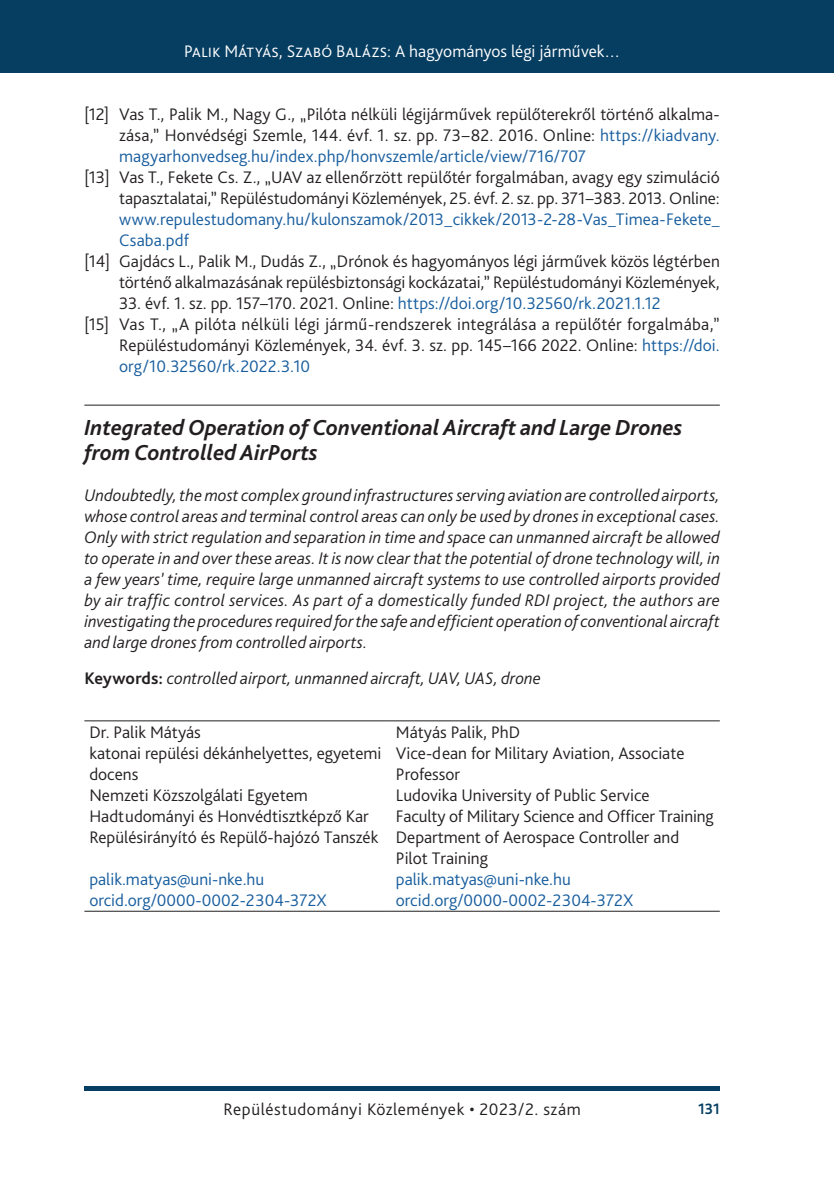
<style>
.page{position:relative;width:834px;height:1181px;background:#fff}
.page>*{position:absolute;margin:0;border:0;box-sizing:border-box;transform-origin:0 0}
._3_3_Abctract_angol_head{font:italic 700 22.75px/24.5px "Bliss Pro";color:#231f20}
.RTK_szerzok_tablazatos{font:300 17.5px/21px "Bliss Pro";color:#231f20;text-align:justify}
._3_4_Abstract_angol{font:italic 300 17.5px/21px "Bliss Pro";letter-spacing:.005em;color:#231f20;text-align:justify}
.RTK_szerzok_tablazatos-2{font:300 17.5px "Bliss Pro";color:#175d9e}
.t1{font:300 17.5px "Bliss Pro";letter-spacing:.015em;color:#fff}
.RTK_szerzok_tablazatos-3{font:300 17.5px "Bliss Pro";letter-spacing:.03em;color:#231f20}
.t2{font:700 15.75px "Bliss Pro";color:#063e62;scale:.95 1}
.s1{color:#175d9e}
.s2{color:#231f20}
.s3{font-weight:700;font-style:normal}
</style>
<div class="page">
<div style="left:0;top:0;width:833px;height:73px;background:#063e62"></div>
<div style="left:84px;top:1086px;width:635px;height:5px;background:#063e62"></div>
<hr style="left:84px;top:405px;width:635px;height:1px;background:#231f20">
<hr style="left:84px;top:720px;width:307px;height:1px;background:#231f20">
<hr style="left:391px;top:720px;width:328px;height:1px;background:#231f20">
<hr style="left:84px;top:911px;width:307px;height:1px;background:#231f20">
<hr style="left:391px;top:911px;width:328px;height:1px;background:#231f20">
<p class="t1" style="left:184px;top:41px;width:437px">Palik Mátyás, Szabó Balázs: A hagyományos légi járművek…</p>
<p class="RTK_szerzok_tablazatos" style="left:119px;top:103px;width:602px;text-indent:-35px">[12] Vas T., Palik M., Nagy G., „Pilóta nélküli légijárművek repülőterekről történő alkalma&shy;zása,” Honvédségi Szemle, 144. évf. 1. sz. pp. 73–82. 2016. Online: <span class="s1">https://kiadvany. magyarhonvedseg.hu/index.php/honvszemle/article/view/716/707</span></p>
<p class="RTK_szerzok_tablazatos" style="left:119px;top:166px;width:602px;text-indent:-35px">[13] Vas T., Fekete Cs. Z., „UAV az ellenőrzött repülőtér forgalmában, avagy egy szimuláció tapasztalatai,” Repüléstudományi Közlemények, 25. évf. 2. sz. pp. 371–383. 2013. Online: <span class="s1">www.repulestudomany.hu/kulonszamok/2013_cikkek/2013-2-28-Vas_Timea-Fekete_ Csaba.pdf</span></p>
<p class="RTK_szerzok_tablazatos" style="left:84px;top:250px;width:637px;text-align:right">[14] Gajdács L., Palik M., Dudás Z., „Drónok és hagyományos légi járművek közös légtérben történő alkalmazásának repülésbiztonsági kockázatai,” Repüléstudományi Közlemények,</p>
<p class="RTK_szerzok_tablazatos-2" style="left:119px;top:293px;width:542px"><span class="s2">33. évf. 1. sz. pp. 157–170. 2021. Online:</span> https://doi.org/10.32560/rk.2021.1.12</p>
<p class="RTK_szerzok_tablazatos" style="left:119px;top:313px;width:602px;text-indent:-35px">[15] Vas T., „A pilóta nélküli légi jármű-rendszerek integrálása a repülőtér forgalmába,” Repüléstudományi Közlemények, 34. évf. 3. sz. pp. 145–166 -2022. Online: <span class="s1">https://doi. org/10.32560/rk.2022.3.10</span></p>
<p class="_3_3_Abctract_angol_head" style="left:84px;top:415px;width:599px">Integrated Operation of Conventional Aircraft and Large Drones from Controlled AirPorts</p>
<p class="_3_4_Abstract_angol" style="left:84px;top:484px;width:637px">Undoubtedly, the most complex ground infrastructures serving aviation are controlled airports, whose control areas and terminal control areas can only be used by drones in exceptional cases.<br>Only with strict regulation and separation in time and space can unmanned aircraft be allowed to operate in and over these areas. It is now clear that the potential of drone technology will, in a few years’ time, require large unmanned aircraft systems to use controlled airports provided by air traffic control services. As part of a domestically funded RDI project, the authors are investigating the procedures required for the safe and efficient operation of conventional aircraft and large drones from controlled airports.</p>
<p class="_3_4_Abstract_angol" style="left:84px;top:667px;width:458px"><span class="s3">Keywords:</span> controlled airport, unmanned aircraft, UAV, UAS, drone</p>
<p class="RTK_szerzok_tablazatos" style="left:89px;top:721px;width:113px">Dr. Palik Mátyás</p>
<p class="RTK_szerzok_tablazatos" style="left:89px;top:742px;width:293px">katonai repülési dékánhelyettes, egyetemi docens</p>
<p class="RTK_szerzok_tablazatos" style="left:89px;top:784px;width:220px">Nemzeti Közszolgálati Egyetem</p>
<p class="RTK_szerzok_tablazatos" style="left:89px;top:805px;width:281px">Hadtudományi és Honvédtisztképző Kar</p>
<p class="RTK_szerzok_tablazatos" style="left:89px;top:826px;width:290px">Repülésirányító és Repülő-hajózó Tanszék</p>
<p class="RTK_szerzok_tablazatos-2" style="left:89px;top:868px;width:176px">palik.matyas@uni-nke.hu</p>
<p class="RTK_szerzok_tablazatos-2" style="left:89px;top:889px;width:239px">orcid.org/0000-0002-2304-372X</p>
<p class="RTK_szerzok_tablazatos" style="left:396px;top:721px;width:126px">Mátyás Palik, PhD</p>
<p class="RTK_szerzok_tablazatos" style="left:396px;top:742px;width:290px">Vice-dean for Military Aviation, Associate<br>Professor</p>
<p class="RTK_szerzok_tablazatos" style="left:396px;top:784px;width:255px">Ludovika University of Public Service</p>
<p class="RTK_szerzok_tablazatos" style="left:396px;top:805px;width:319px">Faculty of Military Science and Officer Training</p>
<p class="RTK_szerzok_tablazatos" style="left:396px;top:826px;width:285px">Department of Aerospace Controller and<br>Pilot Training</p>
<p class="RTK_szerzok_tablazatos-2" style="left:396px;top:868px;width:176px">palik.matyas@uni-nke.hu</p>
<p class="RTK_szerzok_tablazatos-2" style="left:396px;top:889px;width:239px">orcid.org/0000-0002-2304-372X</p>
<p class="RTK_szerzok_tablazatos-3" style="left:223px;top:1098px;width:359px">Repüléstudományi Közlemények • 2023/2. szám</p>
<p class="t2" style="left:698px;top:1099px;width:24px">131</p>
</div>
